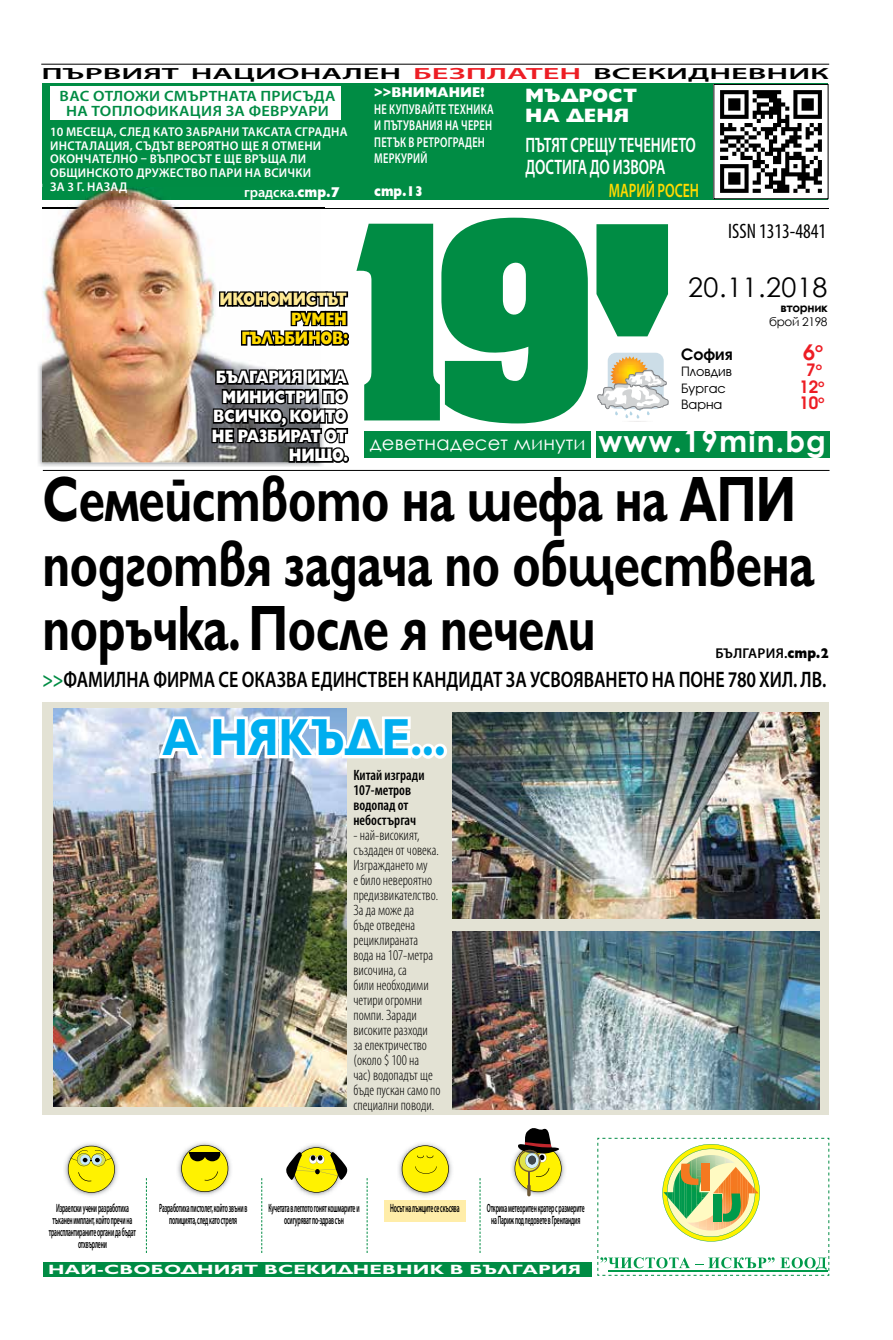
<style>
.page{position:relative;width:893px;height:1340px;background:#fff}
.page>*{position:absolute;margin:0;border:0;box-sizing:border-box;transform-origin:0 0}
.t1{font:700 64.5px/64.5px "Gilt";letter-spacing:-.01em;color:#000;scale:.74 1}
.t2{font:700 52.5px "Gilt";letter-spacing:-.01em;color:#00aeef;scale:.87 1}
.t3{font:700 29.85px "Century Gothic";letter-spacing:.04em;color:#fff}
.t4{font:27px "Century Gothic";letter-spacing:.02em;color:#000}
.t5{font:600 22.5px "Myriad Pro";color:#000;scale:.8 1}
.t6{font:700 22.35px "Avanti CYR";color:#ed1d24}
.t7{font:600 21px/22.5px "Myriad Pro";color:#fff;scale:.7 1}
.t8{font:condensed 21px "Myriad Pro";color:#000;scale:.95 1}
.t9{font:19.5px "Century Gothic";letter-spacing:.01em;color:#fff}
.t10{font:800 19.5px/19.5px "Gilt";color:#fff}
.t11{font:600 19.5px "Myriad Pro";color:#ffda00;scale:.7 1}
.t12{font:800 18px/19.5px "Gilt";letter-spacing:-.02em;color:#fff;text-align:right;scale:.8 1}
.t13{font:800 18px/19.5px "Gilt";letter-spacing:-.02em;color:#ffda00;text-align:right;scale:.8 1}
.t14{font:800 18px "Gilt";letter-spacing:-.02em;color:#ffea95;scale:.8 1}
.t15{font:700 17.85px "Avanti CYR";color:#ed1d24}
.t16{font:700 16.35px "Avanti CYR";color:#000}
.t17{font:600 16.2px "Myriad Pro";color:#000;scale:2 1}
.t18{font:300 condensed 15px/15px "Myriad Pro";color:#000;scale:.95 1}
.t19{font:600 15px/15px "Myriad Pro";letter-spacing:.02em;color:#008c44;text-align:center;scale:1.09 1}
.t20{font:600 condensed 15px/15px "Myriad Pro";color:#000;scale:.95 1}
.t21{font:600 14.25px/16.5px "Myriad Pro";letter-spacing:.02em;color:#fff;scale:.73 1}
.t22{font:600 14.25px "Myriad Pro";letter-spacing:.02em;color:#000}
.t23{font:600 14.25px "Myriad Pro";color:#fff}
.t24{font:800 14.25px "Gilt";color:#fff;scale:.9 1}
.t25{font:800 14.25px "Gilt";color:#fff;scale:.87 1}
.t26{font:700 13.5px "Gilt";letter-spacing:.01em;color:#fff;scale:1.46 1}
.t27{font:13.35px "Avanti CYR";color:#000}
.t28{font:600 12.75px/13.5px "Myriad Pro";letter-spacing:.02em;color:#fff}
.t29{font:600 12px/12px "Myriad Pro";letter-spacing:-.03em;color:#000;text-align:center;scale:.47 1}
.t30{font:12px "Century Gothic";letter-spacing:-.03em;color:#000}
.t31{font:700 12px "Century Gothic";letter-spacing:-.03em;color:#000}
.s1{color:#ed1d24}
.s2{font-family:"Gilt";font-weight:800}
.s3{color:#008c44}
</style>
<div class="page">
<svg style="left:596px;top:224px;width:72px;height:112px;background:#1e995a"></svg>
<div style="left:364px;top:431px;width:465px;height:27px;background:#008c44"></div>
<div style="left:591px;top:426px;width:5px;height:34px;background:#fff"></div>
<hr style="left:43px;top:208px;width:786px;height:1px;background:#000">
<hr style="left:43px;top:470px;width:786px;height:1px;background:#000">
<hr style="left:41px;top:64px;width:788px;height:1px;background:#000">
<div style="left:43px;top:83px;width:785px;height:117px;background:#008c44"></div>
<div style="left:714px;top:84px;width:114px;height:115px;background:#fff"></div>
<img style="left:720px;top:90px;width:102px;height:103px">
<div style="left:384px;top:1199px;width:82px;height:22px;background:#ffeda9"></div>
<div style="left:43px;top:702px;width:786px;height:412px;background:#e3e2d4"></div>
<div style="left:608px;top:353px;width:56px;height:56px;background:#ccdde7;border-radius:8px"></div>
<img style="left:612px;top:356px;width:37px;height:14px">
<svg style="left:597px;top:370px;width:71px;height:48px"></svg>
<img style="left:38px;top:184px;width:286px;height:283px">
<img style="left:43px;top:184px;width:281px;height:16px">
<img style="left:42px;top:188px;width:278px;height:274px">
<img style="left:43px;top:208px;width:277px;height:1px">
<img style="left:43px;top:188px;width:277px;height:12px">
<div style="left:43px;top:1262px;width:548px;height:14px;background:#008c44"></div>
<svg style="left:597px;top:1137px;width:233px;height:138px"></svg>
<img style="left:53px;top:708px;width:294px;height:398px">
<img style="left:452px;top:712px;width:368px;height:206px">
<img style="left:452px;top:931px;width:368px;height:178px">
<svg style="left:155px;top:709px;width:258px;height:54px;background:#dee6ef"></svg>
<div style="left:409px;top:743px;width:14px;height:15px;border:6px solid #fff;border-radius:50%"></div>
<div style="left:421px;top:743px;width:14px;height:15px;border:6px solid #fff;border-radius:50%"></div>
<div style="left:433px;top:743px;width:14px;height:15px;border:6px solid #fff;border-radius:50%"></div>
<svg style="left:210px;top:218px;width:378px;height:248px"></svg>
<div style="left:343px;top:455px;width:6px;height:8px;border:3px solid #000;border-radius:50%"></div>
<div style="left:50px;top:86px;width:291px;height:34px;background:#fff"></div>
<img style="left:398px;top:1143px;width:54px;height:53px">
<svg style="left:402px;top:1145px;width:47px;height:47px;background:#ece231"></svg>
<img style="left:511px;top:1156px;width:54px;height:41px">
<svg style="left:515px;top:1128px;width:47px;height:68px"></svg>
<svg style="left:146px;top:1178px;width:1px;height:74px"></svg>
<svg style="left:261px;top:1178px;width:1px;height:74px"></svg>
<svg style="left:367px;top:1178px;width:1px;height:74px"></svg>
<svg style="left:480px;top:1178px;width:1px;height:74px"></svg>
<img style="left:64px;top:1143px;width:54px;height:53px">
<svg style="left:68px;top:1145px;width:47px;height:47px;background:#e1db45"></svg>
<img style="left:303px;top:1144px;width:27px;height:52px">
<svg style="left:286px;top:1147px;width:61px;height:45px"></svg>
<img style="left:177px;top:1142px;width:54px;height:53px">
<svg style="left:181px;top:1144px;width:47px;height:47px;background:#d5cd33"></svg>
<hr style="left:189px;top:1152px;width:31px;height:1px;background:#000">
<h3 class="t17" style="left:42px;top:63px;width:395px">ПЪРВИЯТ НАЦИОНАЛЕН <span class="s1">БЕЗПЛАТЕН</span> ВСЕКИДНЕВНИК</h3>
<p class="t19" style="left:60px;top:88px;width:255px">ВАС ОТЛОЖИ СМЪРТНАТА ПРИСЪДА<br>НА ТОПЛОФИКАЦИЯ ЗА ФЕВРУАРИ</p>
<p class="t28" style="left:50px;top:125px;width:299px">10 МЕСЕЦА, СЛЕД КАТО ЗАБРАНИ ТАКСАТА СГРАДНА ИНСТАЛАЦИЯ, СЪДЪТ ВЕРОЯТНО ЩЕ Я ОТМЕНИ ОКОНЧАТЕЛНО – ВЪПРОСЪТ Е ЩЕ ВРЪЩА ЛИ ОБЩИНСКОТО ДРУЖЕСТВО ПАРИ НА ВСИЧКИ<br>ЗА 3 Г. НАЗАД</p>
<p class="t23" style="left:244px;top:183px;width:97px">градска.<span class="s2">стр.7</span></p>
<h3 class="t14" style="left:219px;top:289px;width:161px">ИКОНОМИСТЪТ</h3>
<h3 class="t13" style="left:241px;top:309px;width:135px">РУМЕН<br>ГЪЛЪБИНОВ:</h3>
<h3 class="t12" style="left:212px;top:367px;width:172px">БЪЛГАРИЯ ИМА<br>МИНИСТРИ ПО<br>ВСИЧКО, КОИТО<br>НЕ РАЗБИРАТ ОТ<br>НИЩО.</h3>
<p class="t24" style="left:374px;top:84px;width:124px">&gt;&gt;ВНИМАНИЕ!</p>
<p class="t21" style="left:374px;top:100px;width:165px">НЕ КУПУВАЙТЕ ТЕХНИКА<br>И ПЪТУВАНИЯ НА ЧЕРЕН<br>ПЕТЪК В РЕТРОГРАДЕН<br>МЕРКУРИЙ</p>
<p class="t25" style="left:374px;top:183px;width:58px">стр.13</p>
<h3 class="t10" style="left:525px;top:86px;width:113px">МЪДРОСТ<br>НА ДЕНЯ</h3>
<h3 class="t7" style="left:525px;top:133px;width:245px">ПЪТЯТ СРЕЩУ ТЕЧЕНИЕТО<br>ДОСТИГА ДО ИЗВОРА</h3>
<h3 class="t11" style="left:609px;top:178px;width:130px">МАРИЙ РОСЕН</h3>
<h3 class="t8" style="left:728px;top:218px;width:104px">ISSN 1313-4841</h3>
<h3 class="t4" style="left:688px;top:268px;width:141px">20.11.2018</h3>
<p class="t31" style="left:780px;top:298px;width:49px">вторник</p>
<p class="t30" style="left:769px;top:313px;width:60px">брой 2198</p>
<h3 class="t16" style="left:681px;top:344px;width:53px">София</h3>
<h3 class="t6" style="left:803px;top:338px;width:21px">6<sup>о</sup></h3>
<p class="t27" style="left:681px;top:364px;width:52px">Пловдив</p>
<h3 class="t15" style="left:806px;top:359px;width:17px">7<sup>о</sup></h3>
<p class="t27" style="left:681px;top:380px;width:46px">Бургас</p>
<h3 class="t15" style="left:799px;top:375px;width:27px">12<sup>о</sup></h3>
<p class="t27" style="left:681px;top:397px;width:43px">Варна</p>
<h3 class="t15" style="left:799px;top:392px;width:27px">10<sup>о</sup></h3>
<h3 class="t9" style="left:370px;top:429px;width:217px">деветнадесет минути</h3>
<h3 class="t3" style="left:598px;top:419px;width:229px">www.19min.bg</h3>
<h1 class="t1" style="left:43px;top:468px;width:1045px">Семейството на шефа на АПИ подготвя задача по обществена поръчка. После я печели</h1>
<p class="t22" style="left:715px;top:644px;width:115px">БЪЛГАРИЯ.<span class="s2">стр.2</span></p>
<h3 class="t5" style="left:43px;top:665px;width:981px"><span class="s3">&gt;&gt;</span>ФАМИЛНА ФИРМА СЕ ОКАЗВА ЕДИНСТВЕН КАНДИДАТ ЗА УСВОЯВАНЕТО НА ПОНЕ 780 ХИЛ. ЛВ.</h3>
<h2 class="t2" style="left:162px;top:708px;width:328px">А НЯКЪДЕ...</h2>
<p class="t20" style="left:353px;top:767px;width:76px">Китай изгради<br>107-метров водопад от небостъргач</p>
<p class="t18" style="left:353px;top:827px;width:93px">- най-високият, създаден от човека.<br>Изграждането му<br>е било невероятно предизвикателство.<br>За да може да<br>бъде отведена рециклираната вода на 107-метра височина, са<br>били необходими четири огромни помпи. Заради високите разходи за електричество (около $ 100 на<br>час) водопадът ще бъде пускан само по специални поводи.</p>
<p class="t29" style="left:49px;top:1202px;width:187px">Израелски учени разработиха тъканен имплант, който пречи на трансплантираните органи да бъдат отхвърлени</p>
<p class="t29" style="left:159px;top:1202px;width:189px">Разработиха пистолет, който звъни в полицията, след като стреля</p>
<p class="t29" style="left:269px;top:1202px;width:195px">Кучетата в леглото гонят кошмарите и осигуряват по-здрав сън</p>
<p class="t29" style="left:390px;top:1202px;width:149px">Носът на лъжците се скъсява</p>
<p class="t29" style="left:487px;top:1202px;width:210px">Откриха метеоритен кратер с размерите на Париж под ледовете в Гренландия</p>
<p class="t26" style="left:48px;top:1261px;width:367px">НАЙ-СВОБОДНИЯТ ВСЕКИДНЕВНИК В БЪЛГАРИЯ</p>
</div>
